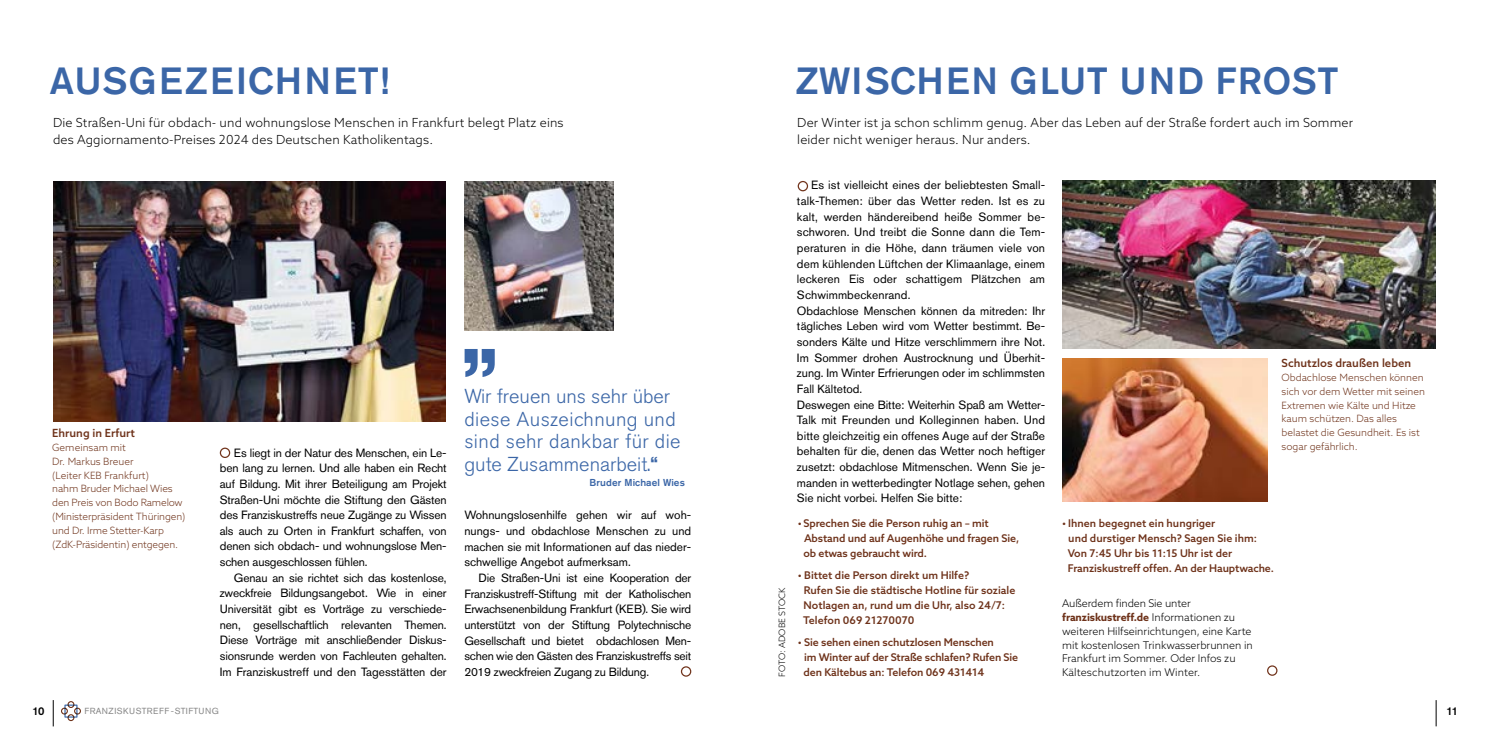
<style>
.page{position:relative;width:1489px;height:745px;background:#fff}
.page>*{position:absolute;margin:0;border:0;box-sizing:border-box;transform-origin:0 0}
.t1{font:500 100.12px "Akzidenz Grotesk Std";color:#3b66a7}
.t2{font:500 37.5px "Akzidenz Grotesk Std";letter-spacing:.03em;color:#3b66a7}
.t3{font:300 20px/22.5px "Akzidenz Grotesk Std";letter-spacing:.01em;color:#3b66a7}
.t4{font:300 12.5px/17.5px "Azo Sans";letter-spacing:.01em;color:#000}
.t5{font:11.88px/15.6px "Akzidenz Grotesk Std";color:#000;text-align:justify}
.t6{font:500 11.25px "Azo Sans";color:#6e321a}
.t7{font:500 11.25px "Akzidenz Grotesk Std";color:#000}
.t8{font:500 10.62px/15px "Azo Sans";letter-spacing:-.01em;color:#6e321a}
.t9{font:300 10.62px/13.8px "Azo Sans";color:#000}
.t10{font:300 10px/13.8px "Azo Sans";color:#6e321a}
.t11{font:500 10px "Akzidenz Grotesk Std";letter-spacing:.01em;color:#3b66a7}
.t12{font:8.75px "Akzidenz Grotesk Std";letter-spacing:.055em;color:#878787}
.t13{font:300 8.75px "Azo Sans";color:#000}
.s1{font-weight:500}
.s2{font-weight:700;color:#6e321a}
</style>
<div class="page">
<img style="left:53px;top:181px;width:393px;height:240px">
<div style="left:220px;top:447px;width:10px;height:10px;border:1px solid #71341c;border-radius:50%"></div>
<svg style="left:53px;top:700px;width:1px;height:26px"></svg>
<svg style="left:61px;top:701px;width:20px;height:19px"></svg>
<div style="left:681px;top:665px;width:10px;height:11px;border:1px solid #71341c;border-radius:50%"></div>
<img style="left:464px;top:181px;width:149px;height:149px">
<svg style="left:1435px;top:700px;width:1px;height:25px"></svg>
<div style="left:797px;top:181px;width:11px;height:10px;border:1px solid #71341c;border-radius:50%"></div>
<div style="left:1266px;top:665px;width:11px;height:10px;border:1px solid #71341c;border-radius:50%"></div>
<img style="left:1062px;top:181px;width:373px;height:167px">
<img style="left:1062px;top:358px;width:205px;height:143px">
<h2 class="t2" style="left:50px;top:58px;width:341px">AUSGEZEICHNET!</h2>
<p class="t4" style="left:53px;top:113px;width:512px">Die Straßen-Uni für obdach- und wohnungslose Menschen in Frankfurt belegt Platz eins des Aggiornamento-Preises 2024 des Deutschen Katholikentags.</p>
<p class="t6" style="left:52px;top:425px;width:84px">Ehrung in Erfurt</p>
<p class="t10" style="left:52px;top:440px;width:135px">Gemeinsam mit<br>Dr. Markus Breuer<br>(Leiter KEB Frankfurt)<br>nahm Bruder Michael Wies den Preis von Bodo Ramelow (Ministerpräsident Thüringen) und Dr. Irme Stetter-Karp (ZdK-Präsidentin) entgegen.</p>
<p class="t5" style="left:220px;top:444px;width:228px;text-indent:14px">Es liegt in der Natur des Menschen, ein Le&shy;ben lang zu lernen. Und alle haben ein Recht auf Bildung. Mit ihrer Beteiligung am Projekt Straßen-Uni möchte die Stiftung den Gästen des Franziskustreffs neue Zugänge zu Wissen als auch zu Orten in Frankfurt schaffen, von denen sich obdach- und wohnungslose Men&shy;schen ausgeschlossen fühlen.</p>
<p class="t5" style="left:220px;top:569px;width:228px;text-indent:14px">Genau an sie richtet sich das kostenlose, zweckfreie Bildungsangebot. Wie in einer Universität gibt es Vorträge zu verschiede&shy;nen, gesellschaftlich relevanten Themen.<br>Diese Vorträge mit anschließender Diskus&shy;sionsrunde werden von Fachleuten gehalten.<br>Im Franziskustreff und den Tagesstätten der</p>
<p class="t7" style="left:33px;top:703px;width:13px">10</p>
<p class="t12" style="left:85px;top:705px;width:136px">FRANZISKUSTREFF -STIFTUNG</p>
<h1 class="t1" style="left:461px;top:266px;width:39px">„</h1>
<h3 class="t3" style="left:464px;top:385px;width:218px">Wir freuen uns sehr über diese Auszeichnung und sind sehr dankbar für die gute Zusammenarbeit.<span class="s1">“</span></h3>
<p class="t11" style="left:589px;top:475px;width:97px">Bruder Michael Wies</p>
<p class="t5" style="left:464px;top:507px;width:228px">Wohnungslosenhilfe gehen wir auf woh&shy;nungs- und obdachlose Menschen zu und machen sie mit Informationen auf das nieder&shy;schwellige Angebot aufmerksam.</p>
<p class="t5" style="left:464px;top:569px;width:228px;text-indent:14px">Die Straßen-Uni ist eine Kooperation der Franziskustreff-Stiftung mit der Katholischen Erwachsenenbildung Frankfurt (KEB). Sie wird unterstützt von der Stiftung Polytechnische Gesellschaft und bietet obdachlosen Men&shy;schen wie den Gästen des Franziskustreffs seit 2019 zweckfreien Zugang zu Bildung.</p>
<h2 class="t2" style="left:795px;top:58px;width:544px">ZWISCHEN GLUT UND FROST</h2>
<p class="t4" style="left:797px;top:113px;width:557px">Der Winter ist ja schon schlimm genug. Aber das Leben auf der Straße fordert auch im Sommer leider nicht weniger heraus. Nur anders.</p>
<p class="t13" style="left:776px;top:676px;width:91px;rotate:-90deg">FOTO: ADOBE STOCK</p>
<p class="t5" style="left:797px;top:177px;width:250px;text-align:left;text-indent:14px">Es ist vielleicht eines der beliebtesten Small&shy;talk-Themen: über das Wetter reden. Ist es zu kalt, werden händereibend heiße Sommer be&shy;schworen. Und treibt die Sonne dann die Tem&shy;peraturen in die Höhe, dann träumen viele von dem kühlenden Lüftchen der Klimaanlage, einem leckeren Eis oder schattigem Plätzchen am Schwimmbeckenrand.<br>Obdachlose Menschen können da mitreden: Ihr tägliches Leben wird vom Wetter bestimmt. Be&shy;sonders Kälte und Hitze verschlimmern ihre Not.<br>Im Sommer drohen Austrocknung und Überhit&shy;zung. Im Winter Erfrierungen oder im schlimmsten Fall Kältetod.<br>Deswegen eine Bitte: Weiterhin Spaß am Wetter-Talk mit Freunden und Kolleginnen haben. Und bitte gleichzeitig ein offenes Auge auf der Straße behalten für die, denen das Wetter noch heftiger zusetzt: obdachlose Mitmenschen. Wenn Sie je&shy;manden in wetterbedingter Notlage sehen, gehen Sie nicht vorbei. Helfen Sie bitte:</p>
<p class="t8" style="left:803px;top:515px;width:217px;text-indent:-6px">• Sprechen Sie die Person ruhig an – mit<br>Abstand und auf Augenhöhe und fragen Sie, ob etwas gebraucht wird.</p>
<p class="t8" style="left:803px;top:567px;width:214px;text-indent:-6px">• Bittet die Person direkt um Hilfe?<br>Rufen Sie die städtische Hotline für soziale Notlagen an, rund um die Uhr, also 24/7:<br>Telefon 069 21270070</p>
<p class="t8" style="left:803px;top:634px;width:216px;text-indent:-6px">• Sie sehen einen schutzlosen Menschen<br>im Winter auf der Straße schlafen? Rufen Sie den Kältebus an: Telefon 069 431414</p>
<p class="t6" style="left:1281px;top:355px;width:131px">Schutzlos draußen leben</p>
<p class="t10" style="left:1281px;top:370px;width:145px">Obdachlose Menschen können sich vor dem Wetter mit seinen<br>Extremen wie Kälte und Hitze kaum schützen. Das alles belastet die Gesundheit. Es ist sogar gefährlich.</p>
<p class="t8" style="left:1067px;top:515px;width:208px;text-indent:-6px">• Ihnen begegnet ein hungriger<br>und durstiger Mensch? Sagen Sie ihm:<br>Von 7:45 Uhr bis 11:15 Uhr ist der Franziskustreff offen. An der Hauptwache.</p>
<p class="t9" style="left:1062px;top:596px;width:192px">Außerdem finden Sie unter <span class="s2">franziskustreff.de</span> Informationen zu weiteren Hilfseinrichtungen, eine Karte mit kostenlosen Trinkwasserbrunnen in Frankfurt im Sommer. Oder Infos zu Kälteschutzorten im Winter.</p>
<p class="t7" style="left:1446px;top:703px;width:13px">11</p>
</div>
